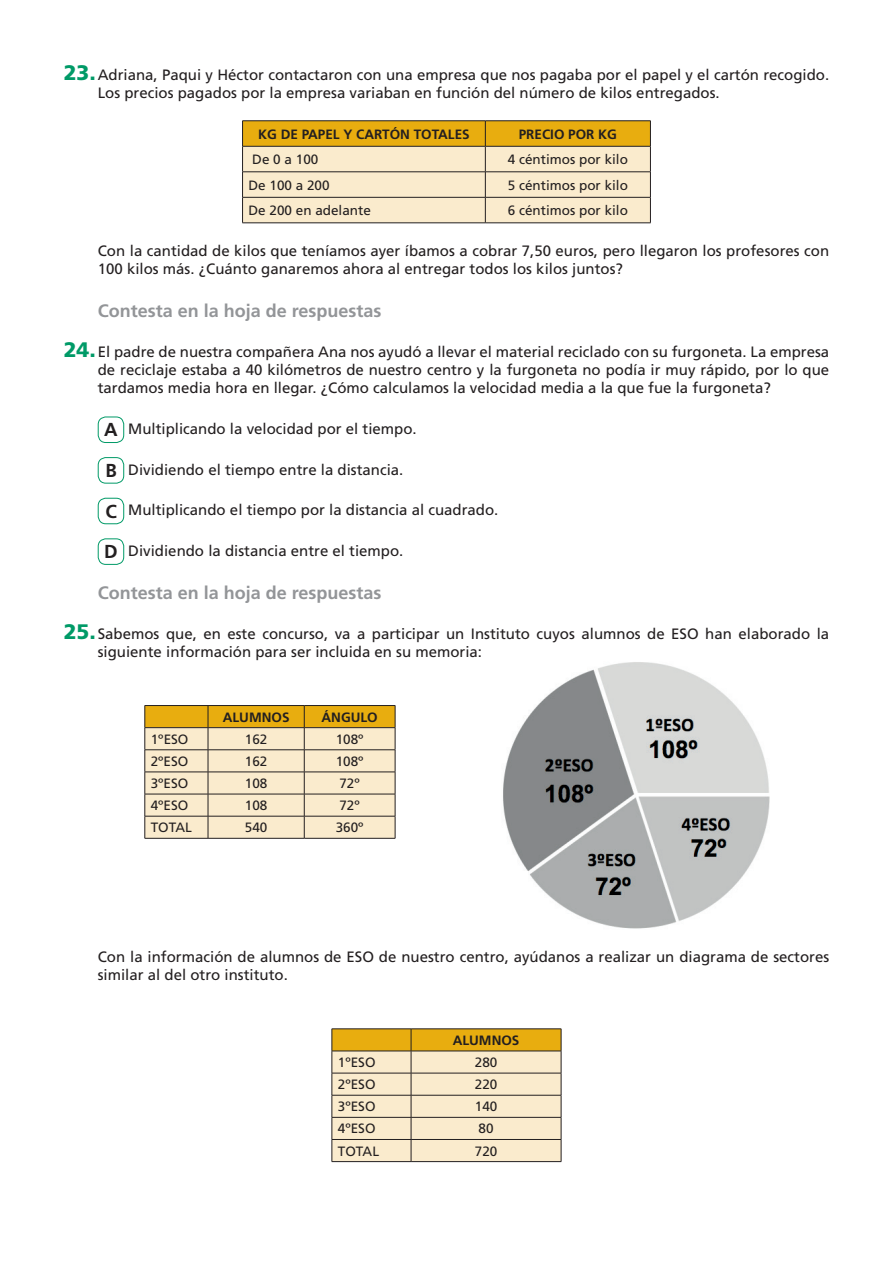
<style>
.page{position:relative;width:893px;height:1263px;background:#fff}
.page>*{position:absolute;margin:0;border:0;box-sizing:border-box;transform-origin:0 0}
.t1{font:700 18px "Frutiger LT Std";color:#939598}
.t2{font:15px/18px "Frutiger LT Std";color:#231f20}
.t3{font:13.5px "Frutiger LT Std";color:#231f20}
.t4{font:700 13.5px "Frutiger LT Std";color:#231f20}
.s1{font-weight:900;font-size:21px;color:#009a67}
.s2{font-weight:700;font-size:18.75px}
</style>
<div class="page">
<svg style="left:242px;top:121px;width:409px;height:102px;background:#ebd297"></svg>
<hr style="left:242px;top:223px;width:243px;height:1px;background:#231f20">
<hr style="left:485px;top:223px;width:166px;height:1px;background:#231f20">
<div style="left:98px;top:417px;width:26px;height:26px;border:1px solid #009a67;border-radius:8px"></div>
<div style="left:98px;top:457px;width:26px;height:26px;border:1px solid #009a67;border-radius:8px"></div>
<div style="left:98px;top:498px;width:26px;height:26px;border:1px solid #009a67;border-radius:8px"></div>
<div style="left:98px;top:538px;width:26px;height:27px;border:1px solid #009a67;border-radius:8px"></div>
<svg style="left:145px;top:705px;width:251px;height:133px;background:#ead5a5"></svg>
<hr style="left:145px;top:838px;width:63px;height:1px;background:#231f20">
<hr style="left:208px;top:838px;width:96px;height:1px;background:#231f20">
<hr style="left:304px;top:838px;width:91px;height:1px;background:#231f20">
<hr style="left:332px;top:1028px;width:79px;height:1px;background:#231f20">
<hr style="left:411px;top:1028px;width:150px;height:1px;background:#231f20">
<svg style="left:332px;top:1029px;width:230px;height:132px;background:#ecd6a6"></svg>
<hr style="left:332px;top:1161px;width:79px;height:1px;background:#231f20">
<hr style="left:411px;top:1161px;width:150px;height:1px;background:#231f20">
<img style="left:503px;top:662px;width:267px;height:267px">
<p class="t2" style="left:98px;top:65px;width:733px;text-indent:-34px"><span class="s1">23.</span>Adriana, Paqui y Héctor contactaron con una empresa que nos pagaba por el papel y el cartón recogido.<br>Los precios pagados por la empresa variaban en función del número de kilos entregados.</p>
<p class="t4" style="left:258px;top:126px;width:213px">KG DE PAPEL Y CARTÓN TOTALES</p>
<p class="t4" style="left:519px;top:126px;width:100px">PRECIO POR KG</p>
<p class="t3" style="left:252px;top:151px;width:68px">De 0 a 100</p>
<p class="t3" style="left:508px;top:151px;width:122px">4 céntimos por kilo</p>
<p class="t3" style="left:249px;top:177px;width:83px">De 100 a 200</p>
<p class="t3" style="left:508px;top:177px;width:122px">5 céntimos por kilo</p>
<p class="t3" style="left:249px;top:203px;width:124px">De 200 en adelante</p>
<p class="t3" style="left:508px;top:203px;width:122px">6 céntimos por kilo</p>
<p class="t2" style="left:98px;top:242px;width:733px">Con la cantidad de kilos que teníamos ayer íbamos a cobrar 7,50 euros, pero llegaron los profesores con<br>100 kilos más. ¿Cuánto ganaremos ahora al entregar todos los kilos juntos?</p>
<p class="t1" style="left:98px;top:300px;width:285px">Contesta en la hoja de respuestas</p>
<p class="t2" style="left:98px;top:343px;width:733px;text-align:justify;text-indent:-34px"><span class="s1">24.</span>El padre de nuestra compañera Ana nos ayudó a llevar el material reciclado con su furgoneta. La empresa de reciclaje estaba a 40 kilómetros de nuestro centro y la furgoneta no podía ir muy rápido, por lo que tardamos media hora en llegar. ¿Cómo calculamos la velocidad media a la que fue la furgoneta?</p>
<p class="t2" style="left:104px;top:420px;width:314px"><span class="s2">A</span> Multiplicando la velocidad por el tiempo.</p>
<p class="t2" style="left:105px;top:460px;width:300px"><span class="s2">B</span> Dividiendo el tiempo entre la distancia.</p>
<p class="t2" style="left:105px;top:501px;width:395px"><span class="s2">C</span> Multiplicando el tiempo por la distancia al cuadrado.</p>
<p class="t2" style="left:104px;top:542px;width:301px"><span class="s2">D</span> Dividiendo la distancia entre el tiempo.</p>
<p class="t1" style="left:98px;top:582px;width:285px">Contesta en la hoja de respuestas</p>
<p class="t2" style="left:98px;top:625px;width:733px;text-indent:-34px"><span class="s1">25.</span> Sabemos que, en este concurso, va a participar un Instituto cuyos alumnos de ESO han elaborado la siguiente información para ser incluida en su memoria:</p>
<p class="t4" style="left:223px;top:709px;width:68px">ALUMNOS</p>
<p class="t4" style="left:322px;top:709px;width:58px">ÁNGULO</p>
<p class="t3" style="left:151px;top:731px;width:39px">1ºESO</p>
<p class="t3" style="left:245px;top:731px;width:24px">162</p>
<p class="t3" style="left:336px;top:731px;width:29px">108º</p>
<p class="t3" style="left:151px;top:753px;width:39px">2ºESO</p>
<p class="t3" style="left:245px;top:753px;width:24px">162</p>
<p class="t3" style="left:336px;top:753px;width:29px">108º</p>
<p class="t3" style="left:151px;top:775px;width:39px">3ºESO</p>
<p class="t3" style="left:245px;top:775px;width:24px">108</p>
<p class="t3" style="left:339px;top:775px;width:22px">72º</p>
<p class="t3" style="left:151px;top:797px;width:39px">4ºESO</p>
<p class="t3" style="left:245px;top:797px;width:24px">108</p>
<p class="t3" style="left:339px;top:797px;width:22px">72º</p>
<p class="t3" style="left:151px;top:820px;width:43px">TOTAL</p>
<p class="t3" style="left:245px;top:820px;width:24px">540</p>
<p class="t3" style="left:336px;top:820px;width:29px">360º</p>
<p class="t2" style="left:98px;top:948px;width:733px">Con la información de alumnos de ESO de nuestro centro, ayúdanos a realizar un diagrama de sectores similar al del otro instituto.</p>
<p class="t4" style="left:453px;top:1032px;width:68px">ALUMNOS</p>
<p class="t3" style="left:338px;top:1054px;width:39px">1ºESO</p>
<p class="t3" style="left:475px;top:1054px;width:24px">280</p>
<p class="t3" style="left:338px;top:1076px;width:39px">2ºESO</p>
<p class="t3" style="left:475px;top:1076px;width:24px">220</p>
<p class="t3" style="left:338px;top:1099px;width:39px">3ºESO</p>
<p class="t3" style="left:475px;top:1099px;width:24px">140</p>
<p class="t3" style="left:338px;top:1121px;width:39px">4ºESO</p>
<p class="t3" style="left:479px;top:1121px;width:17px">80</p>
<p class="t3" style="left:338px;top:1143px;width:43px">TOTAL</p>
<p class="t3" style="left:475px;top:1143px;width:24px">720</p>
</div>
